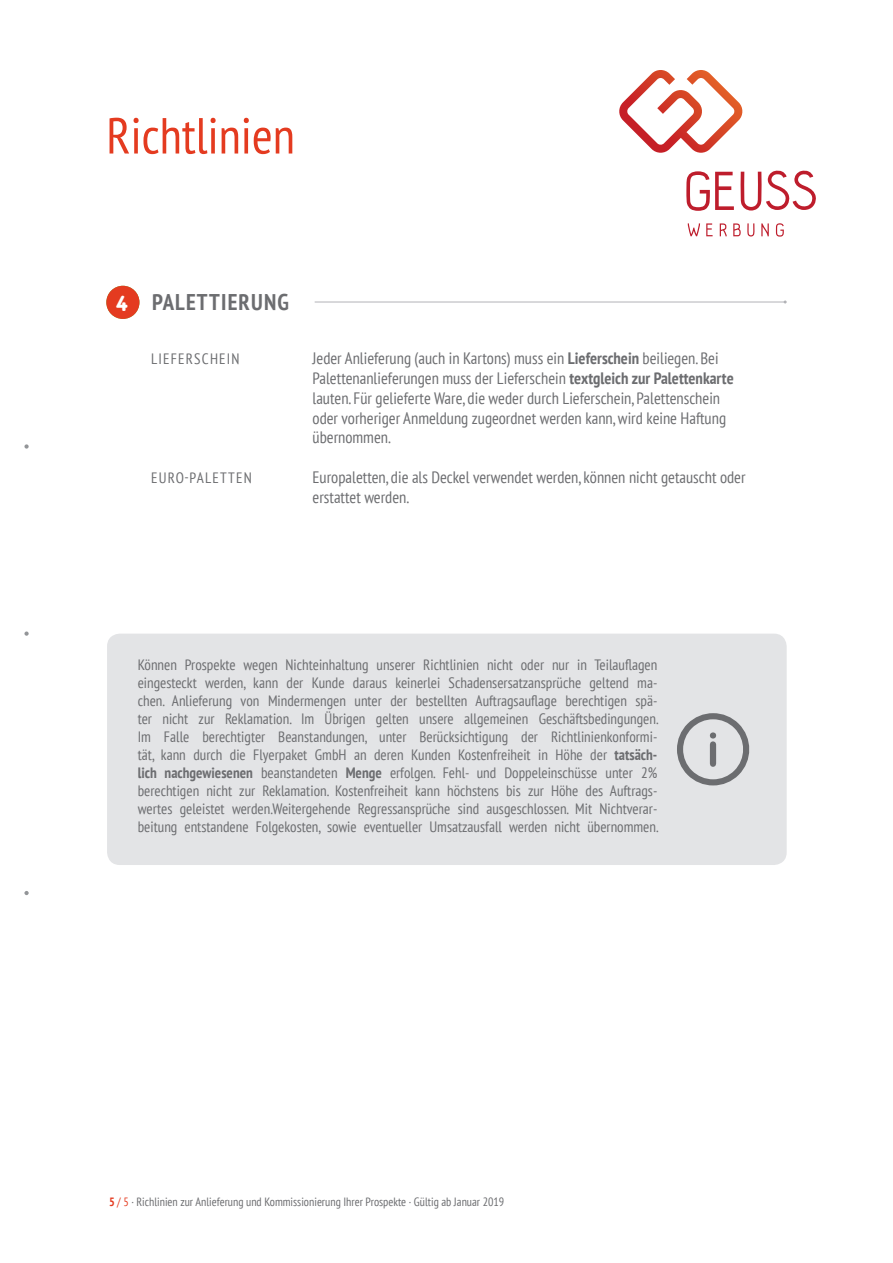
<style>
.page{position:relative;width:893px;height:1263px;background:#fff}
.page>*{position:absolute;margin:0;border:0;box-sizing:border-box;transform-origin:0 0}
.t1{font:condensed 50.7px "PT Sans";color:#e43b20}
.t2{font:700 condensed 22.65px "PT Sans";letter-spacing:.05em;color:#6c6d70}
.t3{font:800 21px "Dosis";color:#fff}
.t4{font:condensed 16.5px/19.8px "PT Sans";color:#6c6d70}
.t5{font:condensed 15px/18px "PT Sans";color:#6c6d70;text-align:justify}
.t6{font:condensed 15px "PT Sans";letter-spacing:.08em;color:#6c6d70}
.t7{font:condensed 12px "PT Sans";color:#6c6d70}
.s1{font-weight:700}
.s2{font-weight:700;color:#e43b20}
.s3{color:#e43b20}
</style>
<div class="page">
<svg style="left:619px;top:70px;width:124px;height:83px"></svg>
<svg style="left:686px;top:171px;width:48px;height:40px"></svg>
<svg style="left:740px;top:170px;width:76px;height:41px"></svg>
<svg style="left:688px;top:223px;width:12px;height:13px"></svg>
<svg style="left:706px;top:223px;width:7px;height:13px"></svg>
<svg style="left:720px;top:223px;width:7px;height:13px"></svg>
<svg style="left:733px;top:223px;width:8px;height:13px"></svg>
<svg style="left:747px;top:223px;width:7px;height:13px"></svg>
<svg style="left:761px;top:223px;width:8px;height:13px"></svg>
<svg style="left:776px;top:223px;width:8px;height:14px"></svg>
<svg style="left:24px;top:444px;width:5px;height:5px"></svg>
<svg style="left:24px;top:891px;width:5px;height:4px"></svg>
<svg style="left:24px;top:631px;width:5px;height:5px"></svg>
<div style="left:107px;top:634px;width:680px;height:231px;background:#e3e4e6;border-radius:13px"></div>
<svg style="left:677px;top:713px;width:73px;height:72px"></svg>
<div style="left:106px;top:286px;width:33px;height:33px;background:#e43b20;border-radius:50%"></div>
<hr style="left:315px;top:302px;width:470px;height:1px;background:#b2b3b7">
<h1 class="t1" style="left:106px;top:103px;width:190px">Richtlinien</h1>
<h3 class="t3" style="left:116px;top:289px;width:13px">34</h3>
<h2 class="t2" style="left:152px;top:287px;width:138px">PALETTIERUNG</h2>
<p class="t6" style="left:151px;top:349px;width:90px">LIEFERSCHEIN</p>
<p class="t4" style="left:313px;top:348px;width:423px">Jeder Anlieferung (auch in Kartons) muss ein <span class="s1">Lieferschein</span> beiliegen. Bei Palettenanlieferungen muss der Lieferschein <span class="s1">textgleich zur Palettenkarte </span>lauten. Für gelieferte Ware, die weder durch Lieferschein, Palettenschein oder vorheriger Anmeldung zugeordnet werden kann, wird keine Haftung übernommen.</p>
<p class="t6" style="left:151px;top:468px;width:102px">EURO-PALETTEN</p>
<p class="t4" style="left:313px;top:467px;width:435px">Europaletten, die als Deckel verwendet werden, können nicht getauscht oder erstattet werden.</p>
<p class="t5" style="left:138px;top:655px;width:522px">Können Prospekte wegen Nichteinhaltung unserer Richtlinien nicht oder nur in Teilauflagen eingesteckt werden, kann der Kunde daraus keinerlei Schadensersatzansprüche geltend ma&shy;chen. Anlieferung von Mindermengen unter der bestellten Auftragsauflage berechtigen spä&shy;ter nicht zur Reklamation. Im Übrigen gelten unsere allgemeinen Geschäftsbedingungen.<br>Im Falle berechtigter Beanstandungen, unter Berücksichtigung der Richtlinienkonformi&shy;tät, kann durch die Flyerpaket GmbH an deren Kunden Kostenfreiheit in Höhe der <span class="s1">tatsäch&shy;lich nachgewiesenen</span> beanstandeten <span class="s1">Menge</span> erfolgen. Fehl- und Doppeleinschüsse unter 2% berechtigen nicht zur Reklamation. Kostenfreiheit kann höchstens bis zur Höhe des Auftrags&shy;wertes geleistet werden.Weitergehende Regressansprüche sind ausgeschlossen. Mit Nichtverar&shy;beitung entstandene Folgekosten, sowie eventueller Umsatzausfall werden nicht übernommen.</p>
<p class="t7" style="left:109px;top:1193px;width:397px"><span class="s2">5</span> <span class="s3">/ 5</span> · Richlinien zur Anlieferung und Kommissionierung Ihrer Prospekte · Gültig ab Januar 2019</p>
</div>
